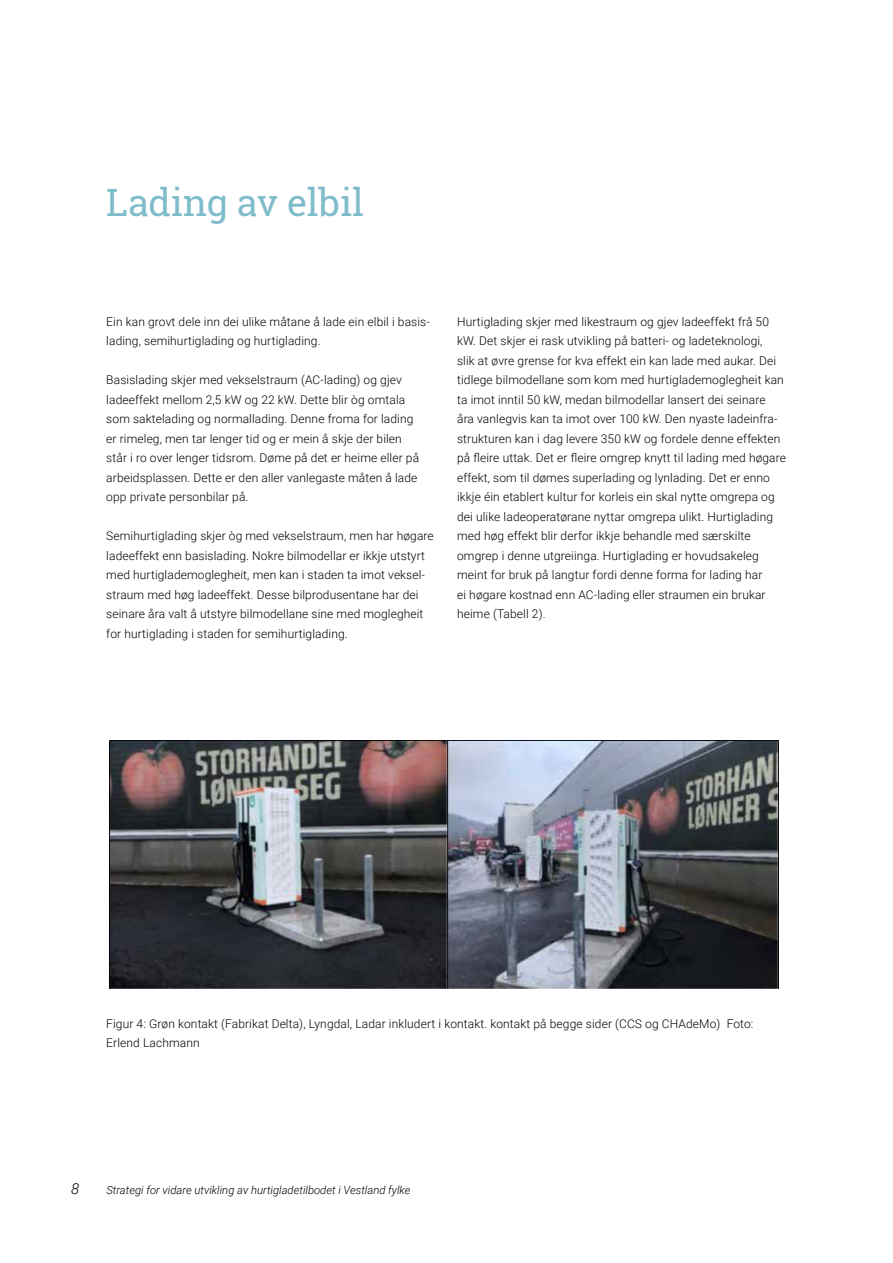
<style>
.page{position:relative;width:893px;height:1263px;background:#fff}
.page>*{position:absolute;margin:0;border:0;box-sizing:border-box;transform-origin:0 0}
.t1{font:37.5px "Roboto Slab";letter-spacing:-.005em;color:#7fbccb}
.t2{font:italic 300 15px "Roboto";color:#000}
.t3{font:300 12px/19.5px "Roboto";letter-spacing:.01em;color:#000}
.t4{font:italic 300 11.25px "Roboto";color:#000}
</style>
<div class="page">
<img style="left:109px;top:740px;width:669px;height:248px">
<h1 class="t1" style="left:106px;top:177px;width:259px">Lading av elbil</h1>
<p class="t3" style="left:106px;top:311px;width:325px">Ein kan grovt dele inn dei ulike måtane å lade ein elbil i basis&shy;lading, semihurtiglading og hurtiglading.</p>
<p class="t3" style="left:106px;top:370px;width:314px">Basislading skjer med vekselstraum (AC-lading) og gjev ladeeffekt mellom 2,5 kW og 22 kW. Dette blir òg omtala som saktelading og normallading. Denne froma for lading er rimeleg, men tar lenger tid og er mein å skje der bilen står i ro over lenger tidsrom. Døme på det er heime eller på arbeidsplassen. Dette er den aller vanlegaste måten å lade opp private personbilar på.</p>
<p class="t3" style="left:106px;top:526px;width:329px">Semihurtiglading skjer òg med vekselstraum, men har høgare ladeeffekt enn basislading. Nokre bilmodellar er ikkje utstyrt med hurtiglademoglegheit, men kan i staden ta imot veksel&shy;straum med høg ladeeffekt. Desse bilprodusentane har dei seinare åra valt å utstyre bilmodellane sine med moglegheit for hurtiglading i staden for semihurtiglading.</p>
<p class="t3" style="left:457px;top:311px;width:330px">Hurtiglading skjer med likestraum og gjev ladeeffekt frå 50 kW. Det skjer ei rask utvikling på batteri- og ladeteknologi,<br>slik at øvre grense for kva effekt ein kan lade med aukar. Dei tidlege bilmodellane som kom med hurtiglademoglegheit kan ta imot inntil 50 kW, medan bilmodellar lansert dei seinare<br>åra vanlegvis kan ta imot over 100 kW. Den nyaste ladeinfra&shy;strukturen kan i dag levere 350 kW og fordele denne effekten på fleire uttak. Det er fleire omgrep knytt til lading med høgare effekt, som til dømes superlading og lynlading. Det er enno ikkje éin etablert kultur for korleis ein skal nytte omgrepa og dei ulike ladeoperatørane nyttar omgrepa ulikt. Hurtiglading med høg effekt blir derfor ikkje behandle med særskilte omgrep i denne utgreiinga. Hurtiglading er hovudsakeleg meint for bruk på langtur fordi denne forma for lading har<br>ei høgare kostnad enn AC-lading eller straumen ein brukar heime (Tabell 2).</p>
<p class="t3" style="left:106px;top:1013px;width:649px">Figur 4: Grøn kontakt (Fabrikat Delta), Lyngdal, Ladar inkludert i kontakt. kontakt på begge sider (CCS og CHAdeMo) Foto:<br>Erlend Lachmann</p>
<p class="t2" style="left:71px;top:1178px;width:10px">8</p>
<p class="t4" style="left:106px;top:1182px;width:306px">Strategi for vidare utvikling av hurtigladetilbodet i Vestland fylke</p>
</div>
